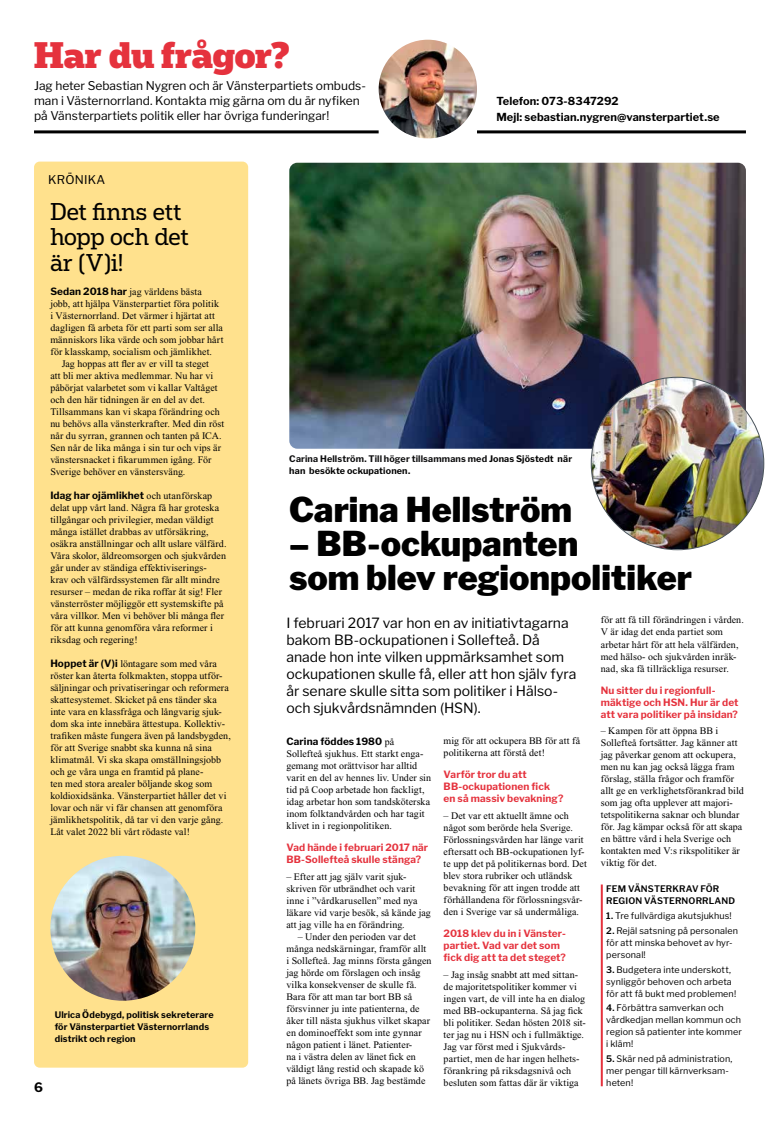
<style>
.page{position:relative;width:780px;height:1134px;background:#fff}
.page>*{position:absolute;margin:0;border:0;box-sizing:border-box;transform-origin:0 0}
.t1{font:900 35px "Popular";letter-spacing:-.015em;color:#e5323d}
.t2{font:900 34px/34px "Libre Franklin";color:#000}
.t3{font:23px/25px "Popular";letter-spacing:-.01em;color:#000}
.t4{font:14px/17px "Libre Franklin";letter-spacing:-.005em;color:#000}
.t5{font:700 13px "Libre Franklin";color:#000}
.t6{font:12px/15px "Libre Franklin";color:#000}
.t7{font:700 11px/16px "Libre Franklin";letter-spacing:.005em;color:#000}
.t8{font:10px/12px "Times New Roman";letter-spacing:.01em;color:#000}
.t9{font:700 10px/12px "Libre Franklin";letter-spacing:.01em;color:#e5323d}
.t10{font:700 10px "Libre Franklin";letter-spacing:.01em;color:#000}
.t11{font:9px/12px "Libre Franklin";letter-spacing:.01em;color:#000}
.t12{font:700 9px/12px "Libre Franklin";letter-spacing:.015em;color:#000}
.t13{font:700 9px/12px "Libre Franklin";letter-spacing:.015em;color:#0a0a0b}
.t14{font:600 9px/12px "Libre Franklin";letter-spacing:.01em;color:#000}
.s1{font-family:"Libre Franklin";font-weight:700}
.s2{font-family:"Times New Roman";font-weight:400}
.s3{color:#000}
.s4{font-weight:600}
</style>
<div class="page">
<hr style="left:34px;top:130px;width:344px;height:3px;background:#000">
<hr style="left:600px;top:884px;width:2px;height:202px;background:#e5323d">
<img style="left:289px;top:163px;width:457px;height:286px">
<img style="left:591px;top:377px;width:172px;height:172px">
<img style="left:378px;top:40px;width:99px;height:98px;border-radius:49px">
<hr style="left:477px;top:130px;width:269px;height:3px;background:#000">
<div style="left:34px;top:162px;width:214px;height:906px;background:#ffe18d;border-radius:6px"></div>
<img style="left:50px;top:856px;width:145px;height:145px;border-radius:72px">
<h1 class="t1" style="left:34px;top:33px;width:257px">Har du frågor?</h1>
<p class="t6" style="left:34px;top:77px;width:333px">Jag heter Sebastian Nygren och är Vänsterpartiets ombuds&shy;man i Västernorrland. Kontakta mig gärna om du är nyfiken på Vänsterpartiets politik eller har övriga funderingar!</p>
<p class="t7" style="left:496px;top:92px;width:225px">Telefon: 073-8347292<br>Mejl: sebastian.nygren@vansterpartiet.se</p>
<p class="t6" style="left:48px;top:171px;width:59px">KRÖNIKA</p>
<h3 class="t3" style="left:50px;top:199px;width:140px">Det finns ett hopp och det är (V)i!</h3>
<p class="t8" style="left:50px;top:285px;width:175px"><span class="s1">Sedan 2018 har</span> jag världens bästa jobb, att hjälpa Vänsterpartiet föra politik i Västernorrland. Det värmer i hjärtat att dagligen få arbeta för ett parti som ser alla människors lika värde och som jobbar hårt för klasskamp, socialism och jämlikhet.</p>
<p class="t8" style="left:50px;top:357px;width:175px;text-indent:11px">Jag hoppas att fler av er vill ta steget<br>att bli mer aktiva medlemmar. Nu har vi påbörjat valarbetet som vi kallar Valtåget och den här tidningen är en del av det.<br>Tillsammans kan vi skapa förändring och nu behövs alla vänsterkrafter. Med din röst når du syrran, grannen och tanten på ICA.<br>Sen når de lika många i sin tur och vips är vänstersnacket i fikarummen igång. För Sverige behöver en vänstersväng.</p>
<p class="t10" style="left:50px;top:487px;width:163px">Idag har ojämlikhet <span class="s2">och utanförskap</span></p>
<p class="t8" style="left:50px;top:501px;width:178px">delat upp vårt land. Några få har groteska tillgångar och privilegier, medan väldigt många istället drabbas av utförsäkring, osäkra anställningar och allt uslare välfärd.<br>Våra skolor, äldreomsorgen och sjukvården går under av ständiga effektiviserings&shy;krav och välfärdssystemen får allt mindre resurser – medan de rika roffar åt sig! Fler vänsterröster möjliggör ett systemskifte på våra villkor. Men vi behöver bli många fler för att kunna genomföra våra reformer i riksdag och regering!</p>
<p class="t8" style="left:50px;top:657px;width:182px"><span class="s1">Hoppet är (V)i</span> löntagare som med våra röster kan återta folkmakten, stoppa utför&shy;säljningar och privatiseringar och reformera skattesystemet. Skicket på ens tänder ska inte vara en klassfråga och långvarig sjuk&shy;dom ska inte innebära ättestupa. Kollektiv&shy;trafiken måste fungera även på landsbygden, för att Sverige snabbt ska kunna nå sina klimatmål. Vi ska skapa omställningsjobb och ge våra unga en framtid på plane-<br>ten med stora arealer böljande skog som koldioxidsänka. Vänsterpartiet håller det vi lovar och när vi får chansen att genomföra jämlikhetspolitik, då tar vi den varje gång.<br>Låt valet 2022 bli vårt rödaste val!</p>
<p class="t12" style="left:55px;top:1008px;width:160px">Ulrica Ödebygd, politisk sekreterare för Vänsterpartiet Västernorrlands distrikt och region</p>
<h3 class="t5" style="left:34px;top:1077px;width:10px">6</h3>
<p class="t13" style="left:289px;top:452px;width:284px">Carina Hellström. Till höger tillsammans med <span class="s3">Jonas Sjöstedt när han besökte ockupationen.</span></p>
<h2 class="t2" style="left:289px;top:489px;width:284px">Carina Hellström</h2>
<h2 class="t2" style="left:289px;top:523px;width:404px">– BB-ockupanten<br>som blev regionpolitiker</h2>
<p class="t4" style="left:286px;top:613px;width:291px">I februari 2017 var hon en av initiativtagarna bakom BB-ockupationen i Sollefteå. Då anade hon inte vilken uppmärksamhet som ockupationen skulle få, eller att hon själv fyra år senare skulle sitta som politiker i Hälso&shy;och sjukvårdsnämnden (HSN).</p>
<p class="t10" style="left:286px;top:733px;width:109px">Carina föddes 1980 <span class="s2">på</span></p>
<p class="t8" style="left:286px;top:747px;width:146px">Sollefteå sjukhus. Ett starkt enga&shy;gemang mot orättvisor har alltid varit en del av hennes liv. Under sin tid på Coop arbetade hon fackligt, idag arbetar hon som tandsköterska inom folktandvården och har tagit klivet in i regionpolitiken.</p>
<p class="t9" style="left:286px;top:840px;width:143px">Vad hände i februari 2017 när<br>BB-Sollefteå skulle stänga?</p>
<p class="t8" style="left:286px;top:870px;width:146px">– Efter att jag själv varit sjuk&shy;skriven för utbrändhet och varit inne i ”vårdkarusellen” med nya läkare vid varje besök, så kände jag att jag ville ha en förändring.</p>
<p class="t8" style="left:286px;top:930px;width:147px;text-indent:11px">– Under den perioden var det många nedskärningar, framför allt i Sollefteå. Jag minns första gången jag hörde om förslagen och insåg vilka konsekvenser de skulle få.<br>Bara för att man tar bort BB så försvinner ju inte patienterna, de åker till nästa sjukhus vilket skapar en dominoeffekt som inte gynnar någon patient i länet. Patienter-<br>na i västra delen av länet fick en väldigt lång restid och skapade kö på länets övriga BB. Jag bestämde</p>
<p class="t8" style="left:443px;top:735px;width:138px">mig för att ockupera BB för att få politikerna att förstå det!</p>
<p class="t9" style="left:443px;top:768px;width:121px">Varför tror du att<br>BB-ockupationen fick en så massiv bevakning?</p>
<p class="t8" style="left:443px;top:810px;width:145px">– Det var ett aktuellt ämne och något som berörde hela Sverige.<br>Förlossningsvården har länge varit eftersatt och BB-ockupationen lyf&shy;te upp det på politikernas bord. Det blev stora rubriker och utländsk bevakning för att ingen trodde att förhållandena för förlossningsvår&shy;den i Sverige var så undermåliga.</p>
<p class="t9" style="left:443px;top:926px;width:124px">2018 klev du in i Vänster&shy;partiet. Vad var det som fick dig att ta det steget?</p>
<p class="t8" style="left:443px;top:968px;width:144px">– Jag insåg snabbt att med sittan&shy;de majoritetspolitiker kommer vi ingen vart, de vill inte ha en dialog med BB-ockupanterna. Så jag fick bli politiker. Sedan hösten 2018 sit&shy;ter jag nu i HSN och i fullmäktige.<br>Jag var först med i Sjukvårds&shy;partiet, men de har ingen helhets&shy;förankring på riksdagsnivå och besluten som fattas där är viktiga</p>
<p class="t8" style="left:600px;top:614px;width:144px">för att få till förändringen i vården.<br>V är idag det enda partiet som arbetar hårt för att hela välfärden, med hälso- och sjukvården inräk&shy;nad, ska få tillräckliga resurser.</p>
<p class="t9" style="left:600px;top:683px;width:139px">Nu sitter du i regionfull&shy;mäktige och HSN. Hur är det att vara politiker på insidan?</p>
<p class="t8" style="left:600px;top:725px;width:144px">– Kampen för att öppna BB i<br>Sollefteå fortsätter. Jag känner att jag påverkar genom att ockupera, men nu kan jag också lägga fram förslag, ställa frågor och framför allt ge en verklighetsförankrad bild som jag ofta upplever att majori&shy;tetspolitikerna saknar och blundar för. Jag kämpar också för att skapa en bättre vård i hela Sverige och kontakten med V:s rikspolitiker är viktig för det.</p>
<p class="t14" style="left:606px;top:882px;width:130px">FEM VÄNSTERKRAV FÖR<br>REGION VÄSTERNORRLAND</p>
<p class="t11" style="left:606px;top:909px;width:127px"><span class="s4">1.</span> Tre fullvärdiga akutsjukhus!</p>
<p class="t11" style="left:606px;top:924px;width:133px"><span class="s4">2.</span> Rejäl satsning på personalen för att minska behovet av hyr&shy;personal!</p>
<p class="t11" style="left:606px;top:962px;width:131px"><span class="s4">3.</span> Budgetera inte underskott, synliggör behoven och arbeta för att få bukt med problemen!</p>
<p class="t11" style="left:606px;top:1001px;width:137px"><span class="s4">4.</span> Förbättra samverkan och vårdkedjan mellan kommun och region så patienter inte kommer i kläm!</p>
<p class="t11" style="left:606px;top:1052px;width:128px"><span class="s4">5.</span> Skär ned på administration, mer pengar till kärnverksam&shy;heten!</p>
</div>
